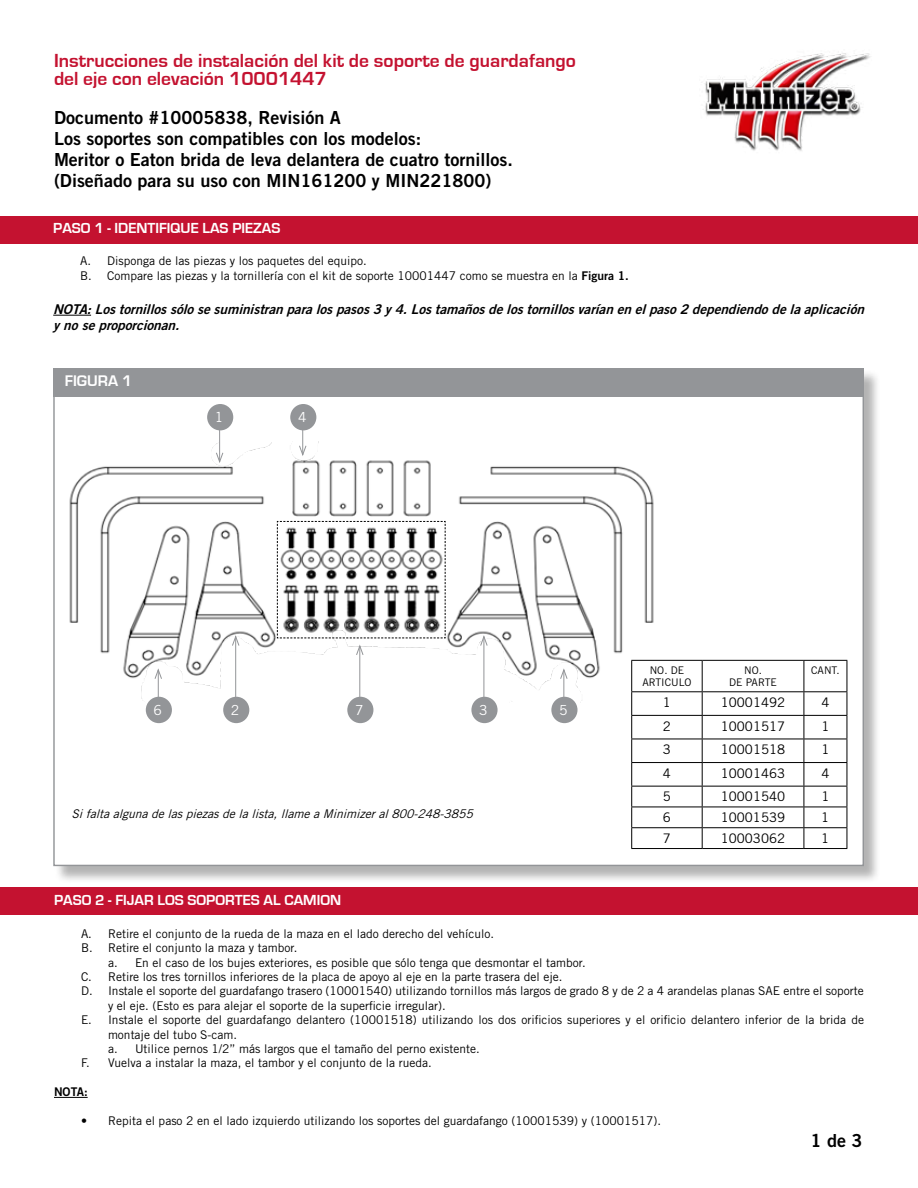
<style>
.page{position:relative;width:918px;height:1188px;background:#fff}
.page>*{position:absolute;margin:0;border:0;box-sizing:border-box;transform-origin:0 0}
.t1{font:700 19.5px/18px "Eurostile";color:#c41230}
.t2{font:18px/21px "Trade Gothic LT Std Bd 2";color:#000}
.t3{font:700 15.9px "Eurostile";color:#fff}
.t4{font:700 15px "Eurostile";color:#fff}
.t5{font:13.8px "Trade Gothic LT Std";color:#fff}
.t6{font:italic 13.5px/16.2px "Trade Gothic LT Std Bd 2";color:#000}
.t7{font:13.2px "Trade Gothic LT Std";color:#000}
.t8{font:12px/14.4px "Trade Gothic LT Std";color:#000}
.t9{font:italic 12px "Trade Gothic LT Std";color:#000}
.t10{font:12px "Trade Gothic LT Std Bd 2";color:#000}
.t11{font:10.5px/12.6px "Trade Gothic LT Std";color:#000;text-align:center}
.s1{font-family:"Trade Gothic LT Std Bd 2"}
</style>
<div class="page">
<div style="left:54px;top:369px;width:828px;height:514px;background:#000;opacity:.3"></div>
<div style="left:54px;top:369px;width:809px;height:496px;background:#fff"></div>
<div style="left:0;top:216px;width:918px;height:28px;background:#c41230"></div>
<div style="left:0;top:887px;width:918px;height:28px;background:#c41230"></div>
<hr style="left:53px;top:315px;width:38px;height:1px;background:#000">
<hr style="left:54px;top:1097px;width:34px;height:1px;background:#000">
<img style="left:69px;top:442px;width:606px;height:260px">
<div style="left:53px;top:368px;width:811px;height:29px;background:#939598"></div>
<img style="left:703px;top:53px;width:168px;height:98px">
<div style="left:207px;top:404px;width:26px;height:26px;background:#939598;border-radius:50%"></div>
<div style="left:290px;top:404px;width:26px;height:26px;background:#939598;border-radius:50%"></div>
<div style="left:347px;top:697px;width:26px;height:26px;background:#939598;border-radius:50%"></div>
<div style="left:471px;top:697px;width:27px;height:26px;background:#939598;border-radius:50%"></div>
<div style="left:223px;top:697px;width:26px;height:26px;background:#939598;border-radius:50%"></div>
<div style="left:146px;top:697px;width:26px;height:26px;background:#939598;border-radius:50%"></div>
<div style="left:551px;top:697px;width:27px;height:26px;background:#939598;border-radius:50%"></div>
<hr style="left:631px;top:660px;width:71px;height:1px;background:#000">
<hr style="left:631px;top:661px;width:1px;height:30px;background:#000">
<hr style="left:702px;top:660px;width:102px;height:1px;background:#000">
<hr style="left:702px;top:661px;width:1px;height:30px;background:#000">
<hr style="left:804px;top:660px;width:43px;height:1px;background:#000">
<hr style="left:804px;top:661px;width:1px;height:30px;background:#000">
<hr style="left:847px;top:661px;width:1px;height:30px;background:#000">
<hr style="left:631px;top:691px;width:71px;height:1px;background:#000">
<hr style="left:702px;top:691px;width:102px;height:1px;background:#000">
<hr style="left:804px;top:691px;width:43px;height:1px;background:#000">
<hr style="left:631px;top:715px;width:71px;height:1px;background:#000">
<hr style="left:702px;top:715px;width:102px;height:1px;background:#000">
<hr style="left:804px;top:715px;width:43px;height:1px;background:#000">
<hr style="left:631px;top:739px;width:71px;height:1px;background:#000">
<hr style="left:702px;top:739px;width:102px;height:1px;background:#000">
<hr style="left:804px;top:739px;width:43px;height:1px;background:#000">
<hr style="left:631px;top:762px;width:71px;height:1px;background:#000">
<hr style="left:702px;top:762px;width:102px;height:1px;background:#000">
<hr style="left:804px;top:762px;width:43px;height:1px;background:#000">
<hr style="left:631px;top:786px;width:71px;height:1px;background:#000">
<hr style="left:702px;top:786px;width:102px;height:1px;background:#000">
<hr style="left:804px;top:786px;width:43px;height:1px;background:#000">
<hr style="left:631px;top:807px;width:71px;height:1px;background:#000">
<hr style="left:702px;top:807px;width:102px;height:1px;background:#000">
<hr style="left:804px;top:807px;width:43px;height:1px;background:#000">
<hr style="left:631px;top:827px;width:71px;height:1px;background:#000">
<svg style="left:631px;top:692px;width:1px;height:156px"></svg>
<hr style="left:702px;top:827px;width:102px;height:1px;background:#000">
<svg style="left:702px;top:692px;width:1px;height:156px"></svg>
<hr style="left:804px;top:827px;width:43px;height:1px;background:#000">
<svg style="left:804px;top:692px;width:1px;height:156px"></svg>
<svg style="left:847px;top:692px;width:1px;height:156px"></svg>
<hr style="left:631px;top:848px;width:71px;height:1px;background:#000">
<hr style="left:702px;top:848px;width:102px;height:1px;background:#000">
<hr style="left:804px;top:848px;width:43px;height:1px;background:#000">
<hr style="left:219px;top:425px;width:1px;height:37px;background:#939598">
<svg style="left:215px;top:452px;width:9px;height:12px"></svg>
<hr style="left:302px;top:425px;width:1px;height:30px;background:#939598">
<svg style="left:299px;top:445px;width:8px;height:12px"></svg>
<hr style="left:359px;top:646px;width:1px;height:54px;background:#939598">
<svg style="left:277px;top:521px;width:169px;height:135px"></svg>
<hr style="left:484px;top:637px;width:1px;height:63px;background:#939598">
<svg style="left:480px;top:635px;width:8px;height:11px"></svg>
<hr style="left:235px;top:637px;width:1px;height:63px;background:#939598">
<svg style="left:232px;top:635px;width:8px;height:11px"></svg>
<hr style="left:158px;top:670px;width:1px;height:30px;background:#939598">
<svg style="left:154px;top:668px;width:8px;height:12px"></svg>
<hr style="left:564px;top:670px;width:1px;height:30px;background:#939598">
<svg style="left:560px;top:668px;width:8px;height:12px"></svg>
<h1 class="t1" style="left:54px;top:52px;width:524px">Instrucciones de instalación del kit de soporte de guardafango del eje con elevación 10001447</h1>
<h2 class="t2" style="left:54px;top:107px;width:460px">Documento #10005838, Revisión A<br>Los soportes son compatibles con los modelos:<br>Meritor o Eaton brida de leva delantera de cuatro tornillos. (Diseñado para su uso con MIN161200 y MIN221800)</h2>
<p class="t4" style="left:53px;top:220px;width:229px">PASO 1 - IDENTIFIQUE LAS PIEZAS</p>
<p class="t8" style="left:80px;top:254px;width:550px">A. Disponga de las piezas y los paquetes del equipo.<br>B. Compare las piezas y la tornillería con el kit de soporte 10001447 como se muestra en la <span class="s1">Figura 1.</span></p>
<p class="t6" style="left:53px;top:301px;width:817px">NOTA:Lostornillossólosesuministranparalospasos3 y4.Lostamañosdelostornillosvaríanenelpaso2 dependiendodelaaplicación ynoseproporcionan.</p>
<h3 class="t3" style="left:65px;top:372px;width:69px">FIGURA 1</h3>
<p class="t5" style="left:215px;top:409px;width:10px">1</p>
<p class="t5" style="left:298px;top:409px;width:10px">4</p>
<p class="t5" style="left:154px;top:702px;width:10px">6</p>
<p class="t5" style="left:231px;top:702px;width:10px">2</p>
<p class="t5" style="left:355px;top:702px;width:10px">7</p>
<p class="t5" style="left:479px;top:702px;width:10px">3</p>
<p class="t5" style="left:559px;top:702px;width:10px">5</p>
<p class="t9" style="left:72px;top:807px;width:407px">Sifaltaalgunadelaspiezasdelalista,llameaMinimizeral800-248-3855</p>
<p class="t11" style="left:642px;top:663px;width:51px">NO. DE<br>ARTICULO</p>
<p class="t11" style="left:729px;top:663px;width:49px">NO.<br>DE PARTE</p>
<p class="t11" style="left:811px;top:663px;width:30px">CANT.</p>
<p class="t7" style="left:663px;top:694px;width:10px">1</p>
<p class="t7" style="left:721px;top:694px;width:66px">10001492</p>
<p class="t7" style="left:821px;top:694px;width:10px">4</p>
<p class="t7" style="left:663px;top:718px;width:10px">2</p>
<p class="t7" style="left:721px;top:718px;width:66px">10001517</p>
<p class="t7" style="left:821px;top:718px;width:10px">1</p>
<p class="t7" style="left:663px;top:741px;width:10px">3</p>
<p class="t7" style="left:721px;top:741px;width:66px">10001518</p>
<p class="t7" style="left:821px;top:741px;width:10px">1</p>
<p class="t7" style="left:663px;top:765px;width:10px">4</p>
<p class="t7" style="left:721px;top:765px;width:66px">10001463</p>
<p class="t7" style="left:821px;top:765px;width:10px">4</p>
<p class="t7" style="left:663px;top:789px;width:10px">5</p>
<p class="t7" style="left:721px;top:789px;width:66px">10001540</p>
<p class="t7" style="left:821px;top:789px;width:10px">1</p>
<p class="t7" style="left:663px;top:809px;width:10px">6</p>
<p class="t7" style="left:721px;top:809px;width:66px">10001539</p>
<p class="t7" style="left:821px;top:809px;width:10px">1</p>
<p class="t7" style="left:663px;top:830px;width:10px">7</p>
<p class="t7" style="left:721px;top:830px;width:66px">10003062</p>
<p class="t7" style="left:821px;top:830px;width:10px">1</p>
<p class="t4" style="left:54px;top:892px;width:289px">PASO 2 - FIJAR LOS SOPORTES AL CAMION</p>
<p class="t8" style="left:81px;top:926px;width:415px">A. Retire el conjunto de la rueda de la maza en el lado derecho del vehículo.<br>B. Retire el conjunto la maza y tambor.</p>
<p class="t8" style="left:108px;top:955px;width:479px">a. En el caso de los bujes exteriores, es posible que sólo tenga que desmontar el tambor.</p>
<p class="t8" style="left:81px;top:969px;width:483px">C. Retire los tres tornillos inferiores de la placa de apoyo al eje en la parte trasera del eje.</p>
<p class="t8" style="left:81px;top:984px;width:784px">D. Instale el soporte del guardafango trasero (10001540) utilizando tornillos más largos de grado 8 y de 2 a 4 arandelas planas SAE entre el soporte</p>
<p class="t8" style="left:108px;top:998px;width:339px">y el eje. (Esto es para alejar el soporte de la superficie irregular).</p>
<p class="t8" style="left:81px;top:1013px;width:785px">E. Instale el soporte del guardafango delantero (10001518) utilizando los dos orificios superiores y el orificio delantero inferior de la brida de</p>
<p class="t8" style="left:108px;top:1027px;width:131px">montaje del tubo S-cam.</p>
<p class="t8" style="left:108px;top:1041px;width:373px">a. Utilice pernos 1/2” más largos que el tamaño del perno existente.</p>
<p class="t8" style="left:81px;top:1056px;width:352px">F. Vuelva a instalar la maza, el tambor y el conjunto de la rueda.</p>
<p class="t10" style="left:54px;top:1084px;width:35px">NOTA:</p>
<p class="t8" style="left:81px;top:1113px;width:582px">• Repita el paso 2 en el lado izquierdo utilizando los soportes del guardafango (10001539) y (10001517).</p>
<h2 class="t2" style="left:811px;top:1130px;width:53px">1 de 3</h2>
</div>
